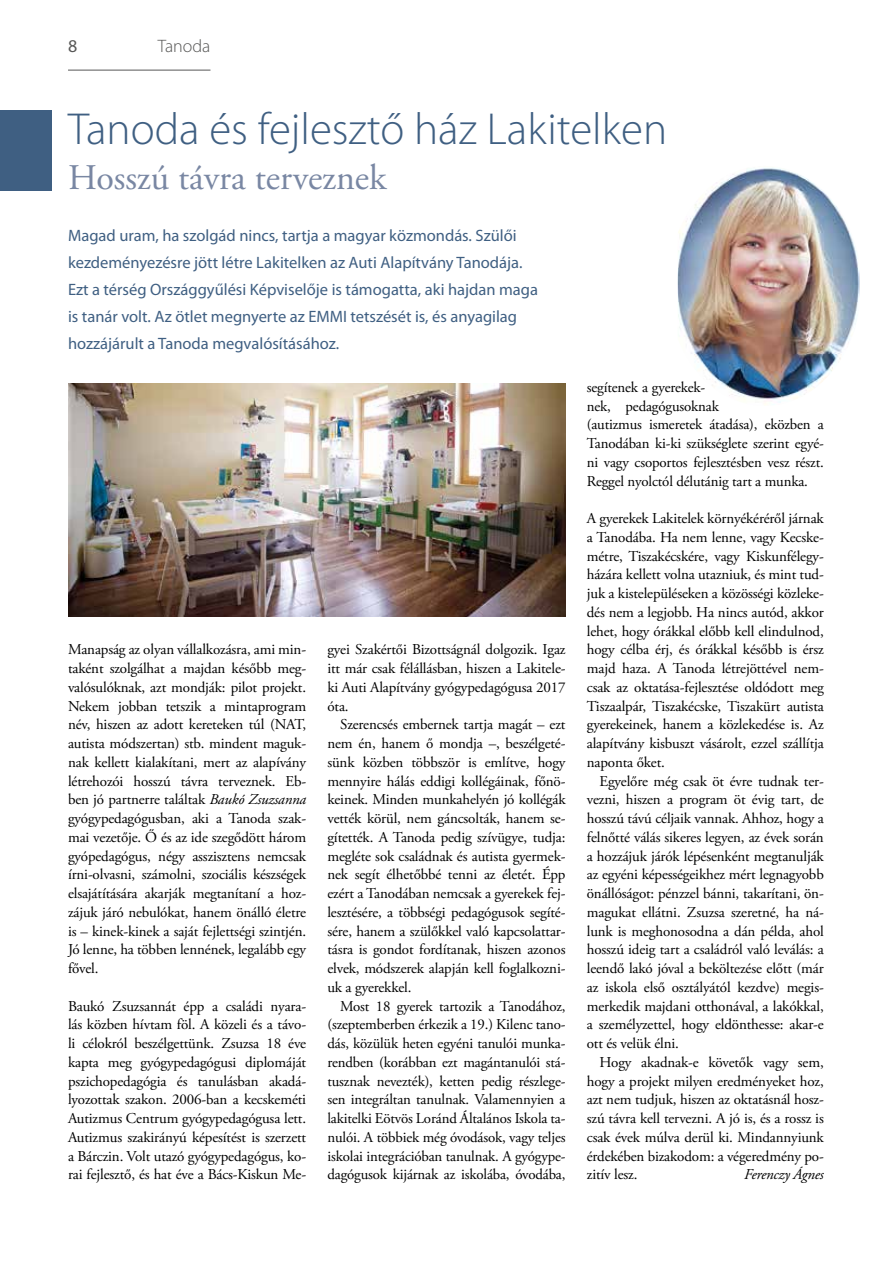
<style>
.page{position:relative;width:893px;height:1263px;background:#fff}
.page>*{position:absolute;margin:0;border:0;box-sizing:border-box;transform-origin:0 0}
.t1{font:300 45px "Myriad Pro";color:#3f5f82}
.t2{font:36px "Adobe Garamond Pro";color:#7987a3}
.t3{font:300 18px "Myriad Pro";color:#575756}
.t4{font:18px "Myriad Pro";color:#575756}
.t5{font:16.5px/27px "Myriad Pro";color:#3f5f82}
.t6{font:15px/18.8px "Adobe Garamond Pro";letter-spacing:-.01em;color:#000;text-align:justify}
.t7{font:italic 15px "Adobe Garamond Pro";letter-spacing:-.01em;color:#000}
.s1{font-style:italic}
</style>
<div class="page">
<hr style="left:68px;top:70px;width:142px;height:1px;background:#575756">
<div style="left:0;top:111px;width:51px;height:80px;background:#3f5f82"></div>
<img style="left:68px;top:383px;width:498px;height:234px">
<img style="left:678px;top:168px;width:181px;height:237px">
<p class="t4" style="left:68px;top:37px;width:11px">8</p>
<p class="t3" style="left:158px;top:35px;width:54px">Tanoda</p>
<h1 class="t1" style="left:68px;top:102px;width:601px">Tanoda és fejlesztő ház Lakitelken</h1>
<h2 class="t2" style="left:68px;top:156px;width:320px">Hosszú távra terveznek</h2>
<p class="t5" style="left:68px;top:223px;width:471px">Magad uram, ha szolgád nincs, tartja a magyar közmondás. Szülői kezdeményezésre jött létre Lakitelken az Auti Alapítvány Tanodája.<br>Ezt a térség Országgyűlési Képviselője is támogatta, aki hajdan maga is tanár volt. Az ötlet megnyerte az EMMI tetszését is, és anyagilag hozzájárult a Tanoda megvalósításához.</p>
<p class="t6" style="left:68px;top:641px;width:240px">Manapság az olyan vállalkozásra, ami min&shy;taként szolgálhat a majdan később meg&shy;valósulóknak, azt mondják: pilot projekt.<br>Nekem jobban tetszik a mintaprogram név, hiszen az adott kereteken túl (NAT, autista módszertan) stb. mindent maguk&shy;nak kellett kialakítani, mert az alapívány létrehozói hosszú távra terveznek. Eb&shy;ben jó partnerre találtak <span class="s1">Baukó Zsuzsanna </span>gyógypedagógusban, aki a Tanoda szak&shy;mai vezetője. Ő és az ide szegődött három gyópedagógus, négy asszisztens nemcsak írni-olvasni, számolni, szociális készségek elsajátítására akarják megtanítaní a hoz&shy;zájuk járó nebulókat, hanem önálló életre is – kinek-kinek a saját fejlettségi szintjén.<br>Jó lenne, ha többen lennének, legalább egy fővel.</p>
<p class="t6" style="left:68px;top:997px;width:240px">Baukó Zsuzsannát épp a családi nyara&shy;lás közben hívtam föl. A közeli és a távo&shy;li célokról beszélgettünk. Zsuzsa 18 éve kapta meg gyógypedagógusi diplomáját pszichopedagógia és tanulásban akadá&shy;lyozottak szakon. 2006-ban a kecskeméti Autizmus Centrum gyógypedagógusa lett.<br>Autizmus szakirányú képesítést is szerzett a Bárczin. Volt utazó gyógypedagógus, ko&shy;rai fejlesztő, és hat éve a Bács-Kiskun Me-</p>
<p class="t6" style="left:327px;top:641px;width:240px">gyei Szakértői Bizottságnál dolgozik. Igaz itt már csak félállásban, hiszen a Lakitele&shy;ki Auti Alapítvány gyógypedagógusa 2017 óta.</p>
<p class="t6" style="left:327px;top:716px;width:240px;text-indent:13px">Szerencsés embernek tartja magát – ezt nem én, hanem ő mondja –, beszélgeté&shy;sünk közben többször is említve, hogy mennyire hálás eddigi kollégáinak, főnö&shy;keinek. Minden munkahelyén jó kollégák vették körül, nem gáncsolták, hanem se&shy;gítették. A Tanoda pedig szívügye, tudja: megléte sok családnak és autista gyermek&shy;nek segít élhetőbbé tenni az életét. Épp ezért a Tanodában nemcsak a gyerekek fej&shy;lesztésére, a többségi pedagógusok segíté&shy;sére, hanem a szülőkkel való kapcsolattar&shy;tásra is gondot fordítanak, hiszen azonos elvek, módszerek alapján kell foglalkozni&shy;uk a gyerekkel.</p>
<p class="t6" style="left:327px;top:997px;width:240px;text-indent:13px">Most 18 gyerek tartozik a Tanodához, (szeptemberben érkezik a 19.) Kilenc tano&shy;dás, közülük heten egyéni tanulói munka&shy;rendben (korábban ezt magántanulói stá&shy;tusznak nevezték), ketten pedig részlege&shy;sen integráltan tanulnak. Valamennyien a lakitelki Eötvös Loránd Általános Iskola ta&shy;nulói. A többiek még óvodások, vagy teljes iskolai integrációban tanulnak. A gyógype&shy;dagógusok kijárnak az iskolába, óvodába,</p>
<p class="t6" style="left:587px;top:378px;width:239px;text-align:left">segítenek a gyerekek-<br>nek, pedagógusoknak<br>(autizmus ismeretek átadása), eközben a Tanodában ki-ki szükséglete szerint egyé&shy;ni vagy csoportos fejlesztésben vesz részt.<br>Reggel nyolctól délutánig tart a munka.</p>
<p class="t6" style="left:587px;top:509px;width:239px">A gyerekek Lakitelek környékéréről járnak a Tanodába. Ha nem lenne, vagy Kecske&shy;métre, Tiszakécskére, vagy Kiskunfélegy&shy;házára kellett volna utazniuk, és mint tud&shy;juk a kistelepüléseken a közösségi közleke&shy;dés nem a legjobb. Ha nincs autód, akkor lehet, hogy órákkal előbb kell elindulnod, hogy célba érj, és órákkal később is érsz majd haza. A Tanoda létrejöttével nem&shy;csak az oktatása-fejlesztése oldódott meg Tiszaalpár, Tiszakécske, Tiszakürt autista gyerekeinek, hanem a közlekedése is. Az alapítvány kisbuszt vásárolt, ezzel szállítja naponta őket.</p>
<p class="t6" style="left:587px;top:772px;width:239px;text-indent:13px">Egyelőre még csak öt évre tudnak ter&shy;vezni, hiszen a program öt évig tart, de hosszú távú céljaik vannak. Ahhoz, hogy a felnőtté válás sikeres legyen, az évek során a hozzájuk járók lépésenként megtanulják az egyéni képességeikhez mért legnagyobb önállóságot: pénzzel bánni, takarítani, ön&shy;magukat ellátni. Zsuzsa szeretné, ha ná&shy;lunk is meghonosodna a dán példa, ahol hosszú ideig tart a családról való leválás: a leendő lakó jóval a beköltezése előtt (már az iskola első osztályától kezdve) megis&shy;merkedik majdani otthonával, a lakókkal, a személyzettel, hogy eldönthesse: akar-e ott és velük élni.</p>
<p class="t6" style="left:587px;top:1053px;width:239px;text-indent:13px">Hogy akadnak-e követők vagy sem, hogy a projekt milyen eredményeket hoz, azt nem tudjuk, hiszen az oktatásnál hos - szú távra kell tervezni. A jó is, és a rossz is csak évek múlva derül ki. Mindannyiunk érdekében bizakodom: a végeredmény po&shy;zitív lesz.</p>
<p class="t7" style="left:744px;top:1166px;width:81px">Ferenczy Ágnes</p>
</div>
